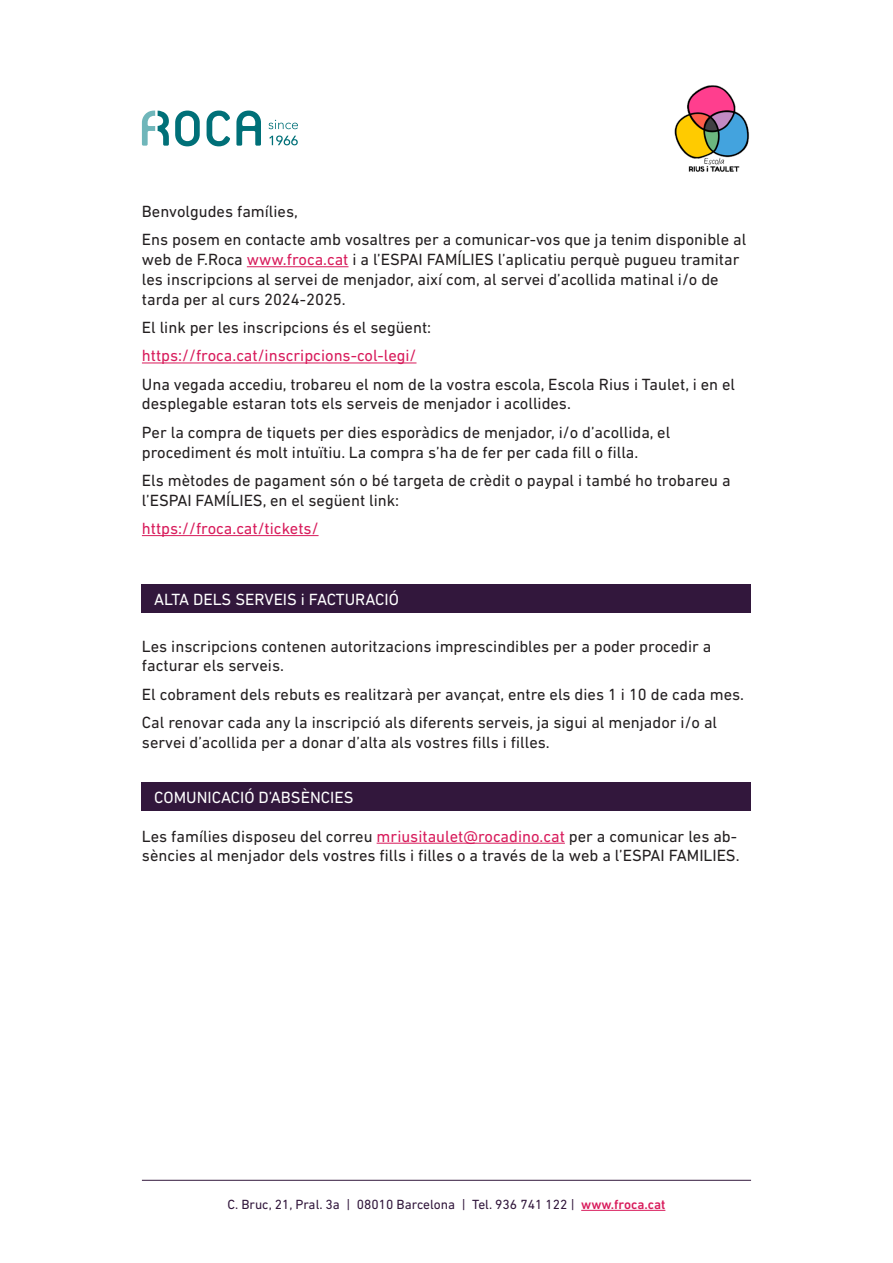
<style>
.page{position:relative;width:893px;height:1263px;background:#fff}
.page>*{position:absolute;margin:0;border:0;box-sizing:border-box;transform-origin:0 0}
.t1{font:16.5px/19.8px "DIN Next LT Pro";color:#231f20}
.t2{font:16.5px "DIN Next LT Pro";color:#d81b5b}
.t3{font:16.5px "DIN Next LT Pro";color:#fff}
.t4{font:13.5px "DIN Next LT Pro";color:#32173c}
.s1{color:#d81b5b}
.s2{font-weight:500;color:#d81b5b}
</style>
<div class="page">
<hr style="left:247px;top:266px;width:102px;height:1px;background:#d81b5b">
<hr style="left:142px;top:363px;width:274px;height:1px;background:#d81b5b">
<hr style="left:142px;top:535px;width:177px;height:1px;background:#d81b5b">
<svg style="left:142px;top:111px;width:27px;height:35px"></svg>
<svg style="left:175px;top:111px;width:25px;height:35px"></svg>
<svg style="left:207px;top:111px;width:23px;height:35px"></svg>
<svg style="left:236px;top:111px;width:25px;height:35px"></svg>
<svg style="left:268px;top:120px;width:30px;height:9px"></svg>
<svg style="left:269px;top:136px;width:29px;height:9px"></svg>
<hr style="left:142px;top:1180px;width:609px;height:1px;background:#32173c">
<hr style="left:581px;top:1210px;width:84px;height:1px;background:#d81b5b">
<hr style="left:377px;top:843px;width:188px;height:1px;background:#d81b5b">
<div style="left:142px;top:584px;width:609px;height:29px;background:#32173c"></div>
<div style="left:142px;top:782px;width:609px;height:29px;background:#32173c"></div>
<img style="left:674px;top:85px;width:75px;height:87px">
<p class="t1" style="left:142px;top:201px;width:157px">Benvolgudes famílies,</p>
<p class="t1" style="left:142px;top:230px;width:606px">Ens posem en contacte amb vosaltres per a comunicar-vos que ja tenim disponible al web de F.Roca <span class="s1">www.froca.cat</span> i a l’ESPAI FAMÍLIES l’aplicatiu perquè pugueu tramitar les inscripcions al servei de menjador, així com, al servei d’acollida matinal i/o de tarda per al curs 2024-2025.</p>
<p class="t1" style="left:142px;top:317px;width:291px">El link per les inscripcions és el següent:</p>
<p class="t2" style="left:142px;top:346px;width:276px">https://froca.cat/inscripcions-col-legi/</p>
<p class="t1" style="left:142px;top:374px;width:595px">Una vegada accediu, trobareu el nom de la vostra escola, Escola Rius i Taulet, i en el desplegable estaran tots els serveis de menjador i acollides.</p>
<p class="t1" style="left:142px;top:422px;width:530px">Per la compra de tiquets per dies esporàdics de menjador, i/o d’acollida, el procediment és molt intuïtiu. La compra s’ha de fer per cada fill o filla.</p>
<p class="t1" style="left:142px;top:470px;width:590px">Els mètodes de pagament són o bé targeta de crèdit o paypal i també ho trobareu a l’ESPAI FAMÍLIES, en el següent link:</p>
<p class="t2" style="left:142px;top:519px;width:178px">https://froca.cat/tickets/</p>
<p class="t3" style="left:154px;top:589px;width:246px">ALTA DELS SERVEIS i FACTURACIÓ</p>
<p class="t1" style="left:142px;top:636px;width:571px">Les inscripcions contenen autoritzacions imprescindibles per a poder procedir a facturar els serveis.</p>
<p class="t1" style="left:142px;top:684px;width:604px">El cobrament dels rebuts es realitzarà per avançat, entre els dies 1 i 10 de cada mes.</p>
<p class="t1" style="left:142px;top:712px;width:577px">Cal renovar cada any la inscripció als diferents serveis, ja sigui al menjador i/o al servei d’acollida per a donar d’alta als vostres fills i filles.</p>
<p class="t3" style="left:154px;top:788px;width:201px">COMUNICACIÓ D’ABSÈNCIES</p>
<p class="t1" style="left:142px;top:826px;width:599px">Les famílies disposeu del correu <span class="s1">mriusitaulet@rocadino.cat</span> per a comunicar les ab&shy;sències al menjador dels vostres fills i filles o a través de la web a l’ESPAI FAMILIES.</p>
<p class="t4" style="left:228px;top:1196px;width:439px">C. Bruc, 21, Pral. 3a | 08010 Barcelona | Tel. 936 741 122 | <span class="s2">www.froca.cat</span></p>
</div>
